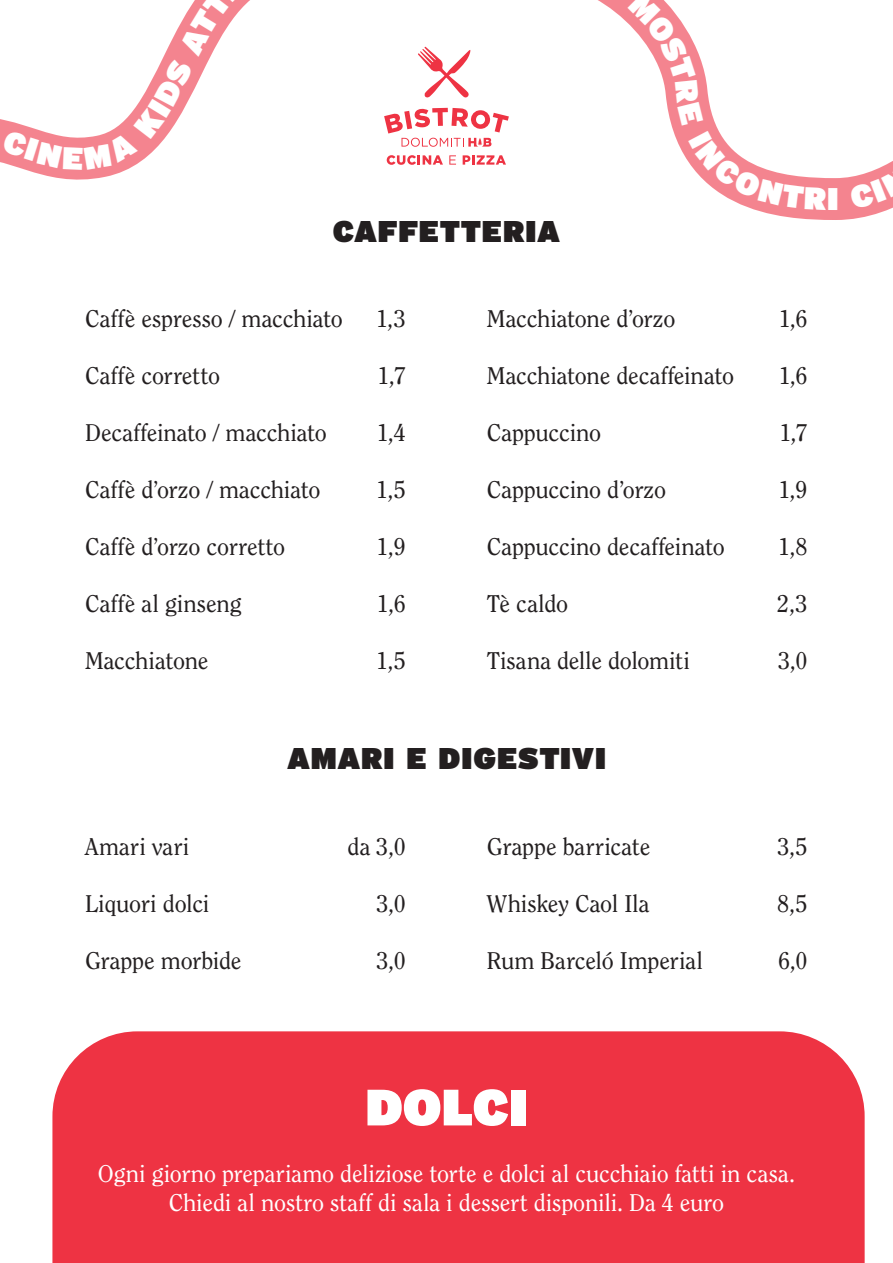
<style>
.page{position:relative;width:893px;height:1263px;background:#fff}
.page>*{position:absolute;margin:0;border:0;box-sizing:border-box;transform-origin:0 0}
.Titolo_sezione{font:900 51px "Interstate";color:#fff}
.t1{font:900 31.35px "Interstate";color:#fff}
.Titolo_tipologia{font:900 30px "Interstate";letter-spacing:.025em;color:#231f20}
.Nome_Pizza{font:24px "Clearface Std";letter-spacing:-.01em;color:#231f20}
.Nome_Pizza-2{font:24px/28.5px "Clearface Std";letter-spacing:-.01em;color:#fff;text-align:center}
</style>
<div class="page">
<svg style="left:598px;top:0;width:295px;height:220px"></svg>
<svg style="left:0;top:0;width:250px;height:180px"></svg>
<svg style="left:418px;top:47px;width:52px;height:51px"></svg>
<svg style="left:384px;top:108px;width:125px;height:39px"></svg>
<svg style="left:387px;top:155px;width:56px;height:10px"></svg>
<svg style="left:449px;top:155px;width:7px;height:10px"></svg>
<svg style="left:463px;top:155px;width:43px;height:10px"></svg>
<div style="left:52px;top:1031px;width:813px;height:232px;background:#ee3343"></div>
<svg style="left:628px;top:0;width:75px;height:125px"></svg>
<svg style="left:688px;top:131px;width:139px;height:79px"></svg>
<svg style="left:849px;top:179px;width:38px;height:30px"></svg>
<svg style="left:2px;top:0;width:230px;height:169px"></svg>
<p class="Titolo_tipologia" style="left:333px;top:213px;width:229px">CAFFETTERIA</p>
<h2 class="t1" style="left:827px;top:179px;width:13px">I</h2>
<p class="Nome_Pizza" style="left:85px;top:305px;width:259px">Caffè espresso / macchiato</p>
<p class="Nome_Pizza" style="left:376px;top:305px;width:31px">1,3</p>
<p class="Nome_Pizza" style="left:85px;top:362px;width:136px">Caffè corretto</p>
<p class="Nome_Pizza" style="left:378px;top:362px;width:30px">1,7</p>
<p class="Nome_Pizza" style="left:85px;top:419px;width:243px">Decaffeinato / macchiato</p>
<p class="Nome_Pizza" style="left:377px;top:419px;width:30px">1,4</p>
<p class="Nome_Pizza" style="left:85px;top:476px;width:237px">Caffè d’orzo / macchiato</p>
<p class="Nome_Pizza" style="left:376px;top:476px;width:31px">1,5</p>
<p class="Nome_Pizza" style="left:85px;top:533px;width:202px">Caffè d’orzo corretto</p>
<p class="Nome_Pizza" style="left:377px;top:533px;width:31px">1,9</p>
<p class="Nome_Pizza" style="left:85px;top:590px;width:158px">Caffè al ginseng</p>
<p class="Nome_Pizza" style="left:377px;top:590px;width:30px">1,6</p>
<p class="Nome_Pizza" style="left:85px;top:647px;width:125px">Macchiatone</p>
<p class="Nome_Pizza" style="left:376px;top:647px;width:31px">1,5</p>
<p class="Nome_Pizza" style="left:487px;top:305px;width:190px">Macchiatone d’orzo</p>
<p class="Nome_Pizza" style="left:779px;top:305px;width:30px">1,6</p>
<p class="Nome_Pizza" style="left:487px;top:362px;width:249px">Macchiatone decaffeinato</p>
<p class="Nome_Pizza" style="left:779px;top:362px;width:30px">1,6</p>
<p class="Nome_Pizza" style="left:487px;top:419px;width:116px">Cappuccino</p>
<p class="Nome_Pizza" style="left:779px;top:419px;width:30px">1,7</p>
<p class="Nome_Pizza" style="left:487px;top:476px;width:181px">Cappuccino d’orzo</p>
<p class="Nome_Pizza" style="left:778px;top:476px;width:31px">1,9</p>
<p class="Nome_Pizza" style="left:487px;top:533px;width:239px">Cappuccino decaffeinato</p>
<p class="Nome_Pizza" style="left:778px;top:533px;width:31px">1,8</p>
<p class="Nome_Pizza" style="left:487px;top:590px;width:83px">Tè caldo</p>
<p class="Nome_Pizza" style="left:777px;top:590px;width:32px">2,3</p>
<p class="Nome_Pizza" style="left:487px;top:647px;width:205px">Tisana delle dolomiti</p>
<p class="Nome_Pizza" style="left:778px;top:647px;width:31px">3,0</p>
<p class="Titolo_tipologia" style="left:287px;top:740px;width:320px">AMARI E DIGESTIVI</p>
<p class="Nome_Pizza" style="left:85px;top:832px;width:106px">Amari vari</p>
<p class="Nome_Pizza" style="left:347px;top:832px;width:60px">da 3,0</p>
<p class="Nome_Pizza" style="left:85px;top:889px;width:126px">Liquori dolci</p>
<p class="Nome_Pizza" style="left:376px;top:889px;width:31px">3,0</p>
<p class="Nome_Pizza" style="left:85px;top:946px;width:158px">Grappe morbide</p>
<p class="Nome_Pizza" style="left:376px;top:946px;width:31px">3,0</p>
<p class="Nome_Pizza" style="left:487px;top:832px;width:165px">Grappe barricate</p>
<p class="Nome_Pizza" style="left:777px;top:832px;width:32px">3,5</p>
<p class="Nome_Pizza" style="left:487px;top:889px;width:164px">Whiskey Caol Ila</p>
<p class="Nome_Pizza" style="left:777px;top:889px;width:32px">8,5</p>
<p class="Nome_Pizza" style="left:487px;top:946px;width:218px">Rum Barceló Imperial</p>
<p class="Nome_Pizza" style="left:778px;top:946px;width:31px">6,0</p>
<p class="Titolo_sezione" style="left:366px;top:1076px;width:163px">DOLCI</p>
<p class="Nome_Pizza-2" style="left:98px;top:1160px;width:699px">Ogni giorno prepariamo deliziose torte e dolci al cucchiaio fatti in casa.<br>Chiedi al nostro staff di sala i dessert disponili. Da 4 euro</p>
</div>
